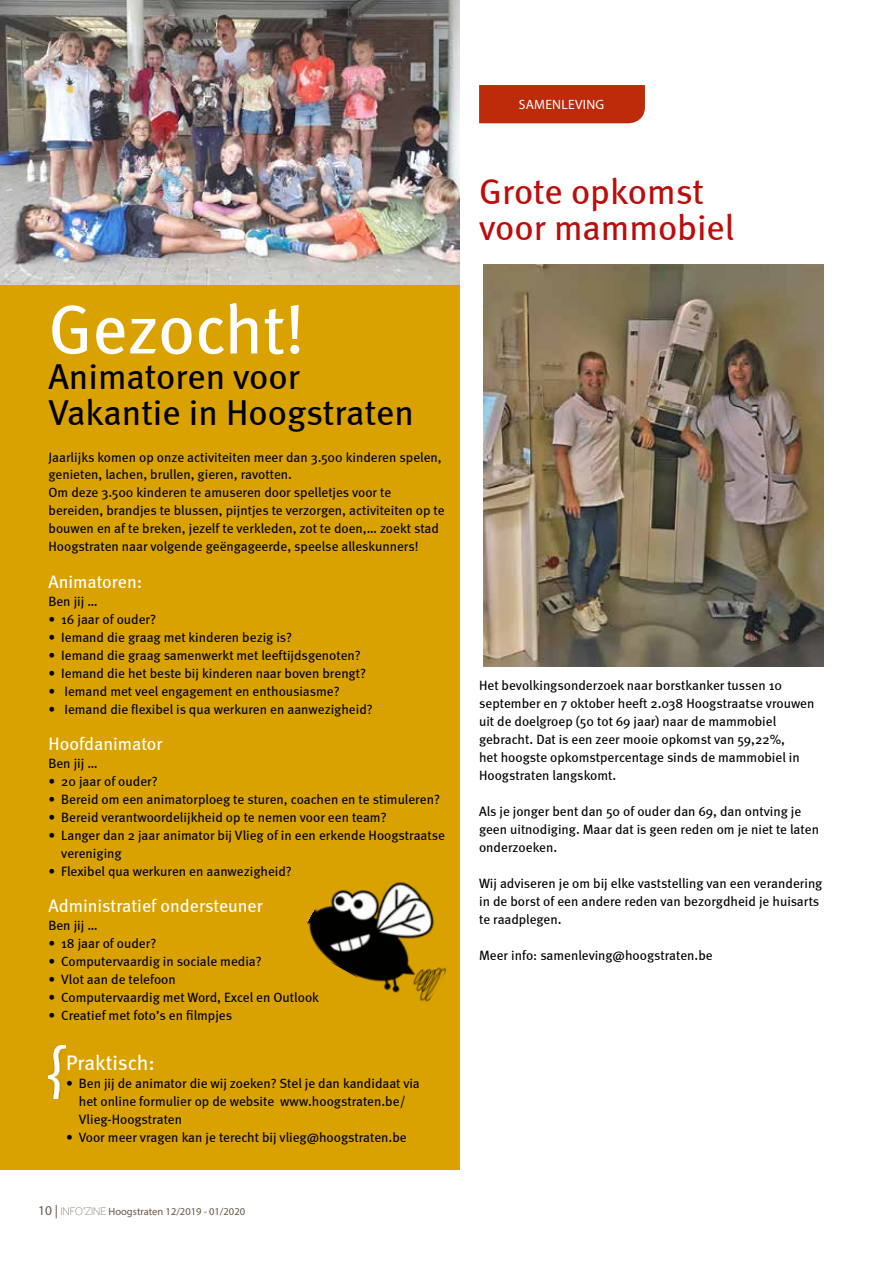
<style>
.page{position:relative;width:893px;height:1263px;background:#fff}
.page>*{position:absolute;margin:0;border:0;box-sizing:border-box;transform-origin:0 0}
.t1{font:69px "Meta";color:#fff}
.t2{font:36px/36px "Meta";color:#000}
.t3{font:36px/36px "Meta";color:#bb0e0c}
.t4{font:21px "Meta";color:#fff}
.t5{font:18px "Meta";color:#fff}
.t6{font:13.5px/18px "Meta";color:#000}
.t7{font:13.5px "Myriad Pro";letter-spacing:.02em;color:#fff}
.t8{font:10.5px "Myriad Pro";color:#685546}
.s1{font-size:13.5px}
.s2{font-family:"Lane";font-stretch:condensed}
</style>
<div class="page">
<div style="left:0;top:0;width:459px;height:1169px;background:#d9a200"></div>
<img style="left:0;top:0;width:459px;height:285px">
<div style="left:479px;top:85px;width:166px;height:38px;background:#bd2b0b"></div>
<img style="left:49px;top:1045px;width:16px;height:53px">
<img style="left:307px;top:849px;width:153px;height:165px">
<img style="left:484px;top:264px;width:339px;height:402px">
<h1 class="t1" style="left:49px;top:289px;width:257px">Gezocht!</h1>
<h2 class="t2" style="left:49px;top:358px;width:367px">Animatoren voor<br>Vakantie in Hoogstraten</h2>
<p class="t6" style="left:49px;top:448px;width:398px">Jaarlijks komen op onze activiteiten meer dan 3.500 kinderen spelen, genieten, lachen, brullen, gieren, ravotten.<br>Om deze 3.500 kinderen te amuseren door spelletjes voor te bereiden, brandjes te blussen, pijntjes te verzorgen, activiteiten op te bouwen en af te breken, jezelf te verkleden, zot te doen,… zoekt stad Hoogstraten naar volgende geëngageerde, speelse alleskunners!</p>
<h3 class="t5" style="left:49px;top:571px;width:95px">Animatoren:</h3>
<p class="t6" style="left:49px;top:592px;width:51px">Ben jij …</p>
<p class="t6" style="left:49px;top:610px;width:109px">• 16 jaar of ouder?</p>
<p class="t6" style="left:49px;top:628px;width:245px">• Iemand die graag met kinderen bezig is?</p>
<p class="t6" style="left:49px;top:646px;width:314px">• Iemand die graag samenwerkt met leeftijdsgenoten?</p>
<p class="t6" style="left:49px;top:664px;width:319px">• Iemand die het beste bij kinderen naar boven brengt?</p>
<p class="t6" style="left:49px;top:682px;width:293px">• Iemand met veel engagement en enthousiasme?</p>
<p class="t6" style="left:49px;top:700px;width:326px">• Iemand die flexibel is qua werkuren en aanwezigheid?</p>
<h3 class="t5" style="left:49px;top:733px;width:116px">Hoofdanimator</h3>
<p class="t6" style="left:49px;top:754px;width:51px">Ben jij …</p>
<p class="t6" style="left:49px;top:772px;width:111px">• 20 jaar of ouder?</p>
<p class="t6" style="left:49px;top:790px;width:393px">• Bereid om een animatorploeg te sturen, coachen en te stimuleren?</p>
<p class="t6" style="left:49px;top:808px;width:340px">• Bereid verantwoordelijkheid op te nemen voor een team?</p>
<p class="t6" style="left:61px;top:826px;width:385px;text-indent:-13px">• Langer dan 2 jaar animator bij Vlieg of in een erkende Hoogstraatse vereniging</p>
<p class="t6" style="left:49px;top:862px;width:245px">• Flexibel qua werkuren en aanwezigheid?</p>
<h3 class="t5" style="left:49px;top:895px;width:216px">Administratief ondersteuner</h3>
<p class="t6" style="left:49px;top:916px;width:51px">Ben jij …</p>
<p class="t6" style="left:49px;top:934px;width:109px">• 18 jaar of ouder?</p>
<p class="t6" style="left:49px;top:952px;width:215px">• Computervaardig in sociale media?</p>
<p class="t6" style="left:49px;top:970px;width:129px">• Vlot aan de telefoon</p>
<p class="t6" style="left:49px;top:988px;width:272px">• Computervaardig met Word, Excel en Outlook</p>
<p class="t6" style="left:49px;top:1006px;width:185px">• Creatief met foto’s en filmpjes</p>
<h3 class="t4" style="left:66px;top:1050px;width:90px">Praktisch:</h3>
<p class="t6" style="left:79px;top:1074px;width:342px;text-indent:-13px">• Ben jij de animator die wij zoeken? Stel je dan kandidaat via het online formulier op de website www.hoogstraten.be/<br>Vlieg-Hoogstraten</p>
<p class="t6" style="left:66px;top:1128px;width:342px">• Voor meer vragen kan je terecht bij vlieg@hoogstraten.be</p>
<p class="t8" style="left:38px;top:1205px;width:208px"><span class="s1">10 |</span> <span class="s2">INFO’ZINE</span> Hoogstraten 12/2019 - 01/2020</p>
<p class="t7" style="left:519px;top:96px;width:87px">SAMENLEVING</p>
<h2 class="t3" style="left:479px;top:173px;width:257px">Grote opkomst voor mammobiel</h2>
<p class="t6" style="left:479px;top:676px;width:337px">Het bevolkingsonderzoek naar borstkanker tussen 10 september en 7 oktober heeft 2.038 Hoogstraatse vrouwen uit de doelgroep (50 tot 69 jaar) naar de mammobiel gebracht. Dat is een zeer mooie opkomst van 59,22%,<br>het hoogste opkomstpercentage sinds de mammobiel in Hoogstraten langskomt.</p>
<p class="t6" style="left:479px;top:802px;width:341px">Als je jonger bent dan 50 of ouder dan 69, dan ontving je geen uitnodiging. Maar dat is geen reden om je niet te laten onderzoeken.</p>
<p class="t6" style="left:479px;top:874px;width:345px">Wij adviseren je om bij elke vaststelling van een verandering in de borst of een andere reden van bezorgdheid je huisarts te raadplegen.</p>
<p class="t6" style="left:479px;top:946px;width:235px">Meer info: samenleving@hoogstraten.be</p>
</div>
